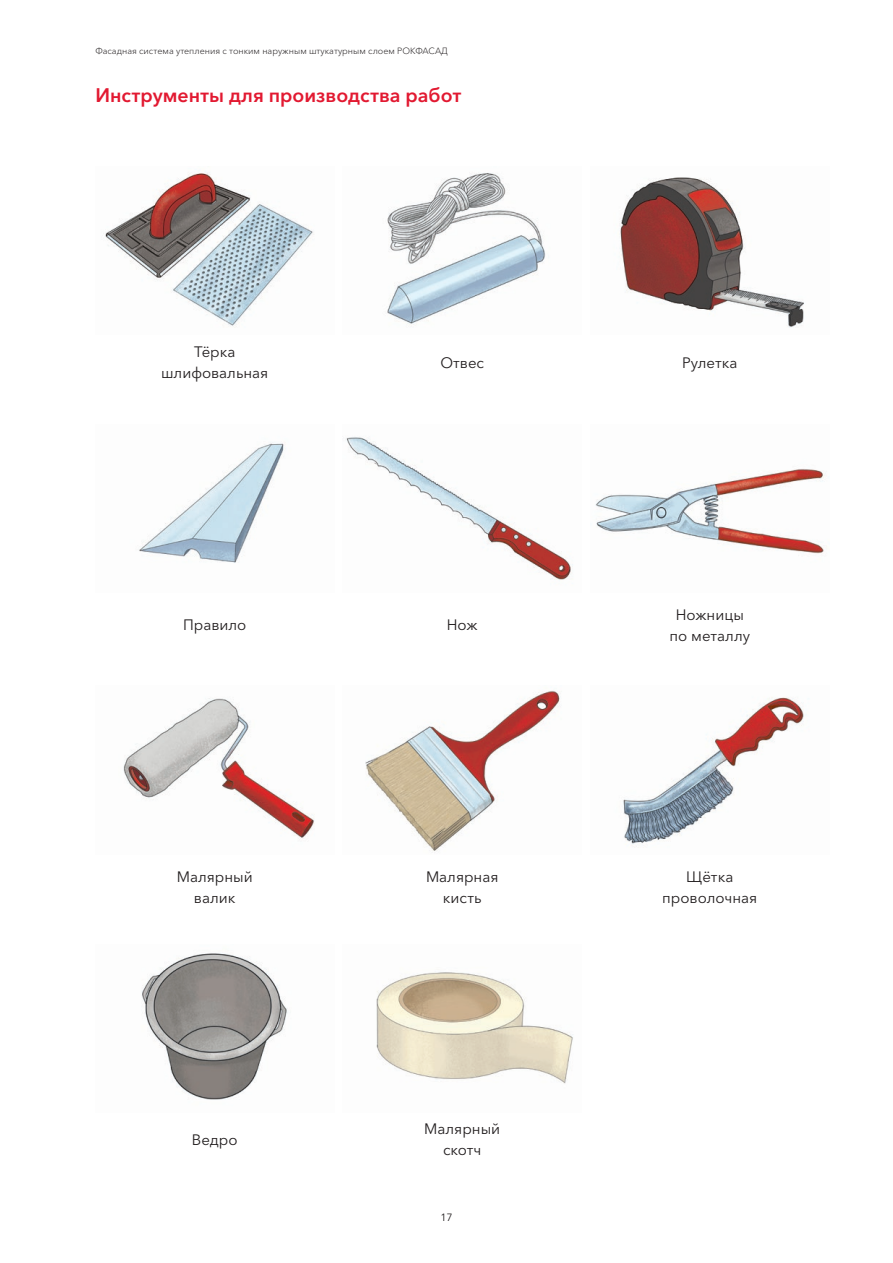
<style>
.page{position:relative;width:893px;height:1263px;background:#fff}
.page>*{position:absolute;margin:0;border:0;box-sizing:border-box;transform-origin:0 0}
.t1{font:600 19.5px "Avenir Next Cyr";color:#e21931}
.t2{font:15px/21px "Avenir Next Cyr";color:#231f20;text-align:center}
.t3{font:10.5px "Avenir Next Cyr";color:#231f20}
.t4{font:300 9px "Avenir Next Cyr";color:#231f20}
</style>
<div class="page">
<img style="left:105px;top:171px;width:209px;height:155px">
<img style="left:387px;top:173px;width:159px;height:152px">
<img style="left:620px;top:177px;width:184px;height:151px">
<img style="left:139px;top:442px;width:145px;height:121px">
<img style="left:346px;top:437px;width:227px;height:143px">
<img style="left:595px;top:469px;width:231px;height:85px">
<img style="left:123px;top:698px;width:192px;height:141px">
<img style="left:365px;top:690px;width:195px;height:161px">
<img style="left:623px;top:697px;width:181px;height:147px">
<img style="left:141px;top:953px;width:147px;height:147px">
<img style="left:376px;top:972px;width:197px;height:112px">
<p class="t4" style="left:95px;top:46px;width:354px">Фасадная система утепления с тонким наружным штукатурным слоем РОКФАСАД</p>
<h1 class="t1" style="left:95px;top:83px;width:368px">Инструменты для производства работ</h1>
<p class="t2" style="left:161px;top:341px;width:109px">Тёрка шлифовальная</p>
<p class="t2" style="left:440px;top:352px;width:45px">Отвес</p>
<p class="t2" style="left:682px;top:352px;width:57px">Рулетка</p>
<p class="t2" style="left:183px;top:614px;width:65px">Правило</p>
<p class="t2" style="left:447px;top:614px;width:32px">Нож</p>
<p class="t2" style="left:670px;top:604px;width:82px">Ножницы по металлу</p>
<p class="t2" style="left:177px;top:866px;width:77px">Малярный валик</p>
<p class="t2" style="left:426px;top:866px;width:74px">Малярная кисть</p>
<p class="t2" style="left:662px;top:866px;width:97px">Щётка проволочная</p>
<p class="t2" style="left:192px;top:1129px;width:47px">Ведро</p>
<p class="t2" style="left:424px;top:1118px;width:77px">Малярный скотч</p>
<p class="t3" style="left:440px;top:1211px;width:14px">17</p>
</div>
